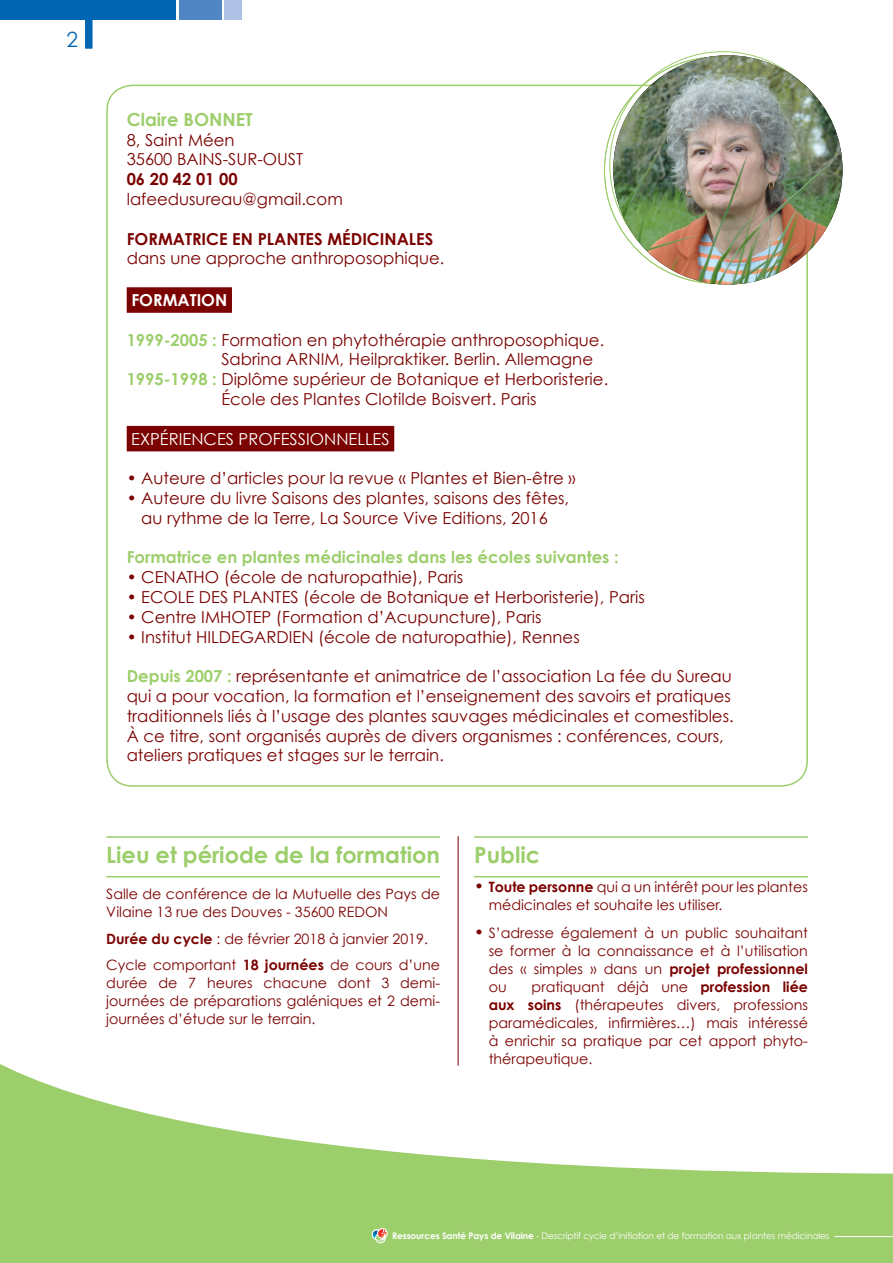
<style>
.page{position:relative;width:893px;height:1263px;background:#fff}
.page>*{position:absolute;margin:0;border:0;box-sizing:border-box;transform-origin:0 0}
.t1{font:700 22.5px "Century Gothic";color:#9dce6c}
.t2{font:21px "Century Gothic";color:#0066b3}
.t3{font:700 18px "Century Gothic";color:#9dce6c}
.t4{font:16.5px/19.8px "Century Gothic";color:#7a0200}
.t5{font:700 16.5px "Century Gothic";color:#9dce6c}
.t6{font:700 16.5px "Century Gothic";color:#7a0200}
.t7{font:16.5px "Century Gothic";color:#fff}
.t8{font:700 16.5px "Century Gothic";color:#fff}
.t9{font:14.25px/18px "Century Gothic";color:#7a0200}
.t10{font:9px "Century Gothic";letter-spacing:-.01em;color:#fff}
.s1{font-weight:700;color:#9dce6c}
.s2{font-weight:700}
.s3{font-size:16.5px}
</style>
<div class="page">
<svg style="left:0;top:1057px;width:893px;height:206px;fill:#9dce6c"></svg>
<div style="left:0;top:0;width:175px;height:20px;background:#0066b3"></div>
<div style="left:180px;top:0;width:42px;height:20px;background:#5285c4"></div>
<div style="left:224px;top:0;width:17px;height:20px;background:#aec0e3"></div>
<div style="left:85px;top:0;width:8px;height:49px;background:#0066b3"></div>
<svg style="left:372px;top:1228px;width:16px;height:15px"></svg>
<hr style="left:834px;top:1236px;width:59px;height:1px;background:#fff">
<hr style="left:106px;top:836px;width:334px;height:2px;background:#9dce6c">
<hr style="left:106px;top:876px;width:334px;height:1px;background:#9dce6c">
<hr style="left:474px;top:836px;width:334px;height:2px;background:#9dce6c">
<hr style="left:474px;top:876px;width:334px;height:1px;background:#9dce6c">
<hr style="left:458px;top:836px;width:1px;height:230px;background:#7a0200">
<div style="left:127px;top:287px;width:105px;height:26px;background:#7a0200"></div>
<div style="left:127px;top:426px;width:267px;height:25px;background:#7a0200"></div>
<img style="left:613px;top:55px;width:229px;height:230px;border-radius:115px">
<p class="t2" style="left:66px;top:27px;width:13px">2</p>
<p class="t3" style="left:127px;top:108px;width:127px">Claire BONNET</p>
<p class="t4" style="left:127px;top:129px;width:178px">8, Saint Méen<br>35600 BAINS-SUR-OUST</p>
<p class="t6" style="left:127px;top:169px;width:112px">06 20 42 01 00</p>
<p class="t4" style="left:127px;top:189px;width:218px">lafeedusureau@gmail.com</p>
<p class="t6" style="left:127px;top:228px;width:308px">FORMATRICE EN PLANTES MÉDICINALES</p>
<p class="t4" style="left:127px;top:248px;width:319px">dans une approche anthroposophique.</p>
<p class="t8" style="left:131px;top:290px;width:98px">FORMATION</p>
<p class="t4" style="left:127px;top:330px;width:479px"><span class="s1">1999-2005 :</span> Formation en phytothérapie anthroposophique.</p>
<p class="t4" style="left:221px;top:349px;width:373px">Sabrina ARNIM, Heilpraktiker. Berlin. Allemagne</p>
<p class="t4" style="left:127px;top:369px;width:483px"><span class="s1">1995-1998 :</span> Diplôme supérieur de Botanique et Herboristerie.</p>
<p class="t4" style="left:221px;top:389px;width:317px">École des Plantes Clotilde Boisvert. Paris</p>
<p class="t7" style="left:131px;top:429px;width:260px">EXPÉRIENCES PROFESSIONNELLES</p>
<p class="t4" style="left:127px;top:468px;width:450px">• Auteure d’articles pour la revue « Plantes et Bien-être »</p>
<p class="t4" style="left:127px;top:488px;width:444px;text-align:center">• Auteure du livre Saisons des plantes, saisons des fêtes, au rythme de la Terre, La Source Vive Editions, 2016</p>
<p class="t5" style="left:127px;top:547px;width:494px">Formatrice en plantes médicinales dans les écoles suivantes :</p>
<p class="t4" style="left:127px;top:567px;width:338px">• CENATHO (école de naturopathie), Paris</p>
<p class="t4" style="left:127px;top:587px;width:519px">• ECOLE DES PLANTES (école de Botanique et Herboristerie), Paris</p>
<p class="t4" style="left:127px;top:607px;width:416px">• Centre IMHOTEP (Formation d’Acupuncture), Paris</p>
<p class="t4" style="left:127px;top:627px;width:455px">• Institut HILDEGARDIEN (école de naturopathie), Rennes</p>
<p class="t4" style="left:127px;top:666px;width:608px"><span class="s1">Depuis 2007 :</span> représentante et animatrice de l’association La fée du Sureau qui a pour vocation, la formation et l’enseignement des savoirs et pratiques traditionnels liés à l’usage des plantes sauvages médicinales et comestibles.<br>À ce titre, sont organisés auprès de divers organismes : conférences, cours, ateliers pratiques et stages sur le terrain.</p>
<h1 class="t1" style="left:106px;top:841px;width:335px">Lieu et période de la formation</h1>
<p class="t9" style="left:106px;top:885px;width:335px">Salle de conférence de la Mutuelle des Pays de<br>Vilaine 13 rue des Douves - 35600 REDON</p>
<p class="t9" style="left:106px;top:925px;width:335px;line-height:26.5px"><span class="s2">Durée du cycle</span> : de février 2018 à janvier 2019.<br>Cycle comportant <span class="s2">18 journées</span> de cours d’une</p>
<p class="t9" style="left:106px;top:974px;width:335px;text-align:justify">durée de 7 heures chacune dont 3 demi&shy;journées de préparations galéniques et 2 demi&shy;journées d’étude sur le terrain.</p>
<h1 class="t1" style="left:474px;top:841px;width:68px">Public</h1>
<p class="t9" style="left:489px;top:877px;width:321px;text-indent:-15px"><span class="s3">•</span> <span class="s2">Toute personne</span> qui a un intérêt pour les plantes médicinales et souhaite les utiliser.</p>
<p class="t9" style="left:489px;top:923px;width:321px;text-align:justify;text-indent:-15px"><span class="s3">•</span> S’adresse également à un public souhaitant se former à la connaissance et à l’utilisation des « simples » dans un <span class="s2">projet professionnel </span>ou</p>
<p class="t9" style="left:489px;top:977px;width:321px;text-align:justify;text-indent:43px">pratiquant déjà une <span class="s2">profession liée aux soins</span> (thérapeutes divers, professions paramédicales, infirmières…) mais intéressé à enrichir sa pratique par cet apport phyto&shy;thérapeutique.</p>
<p class="t10" style="left:392px;top:1230px;width:439px"><span class="s2">Ressources Santé Pays de Vilaine</span> - Descriptif cycle d’initiation et de formation aux plantes médicinales</p>
</div>
